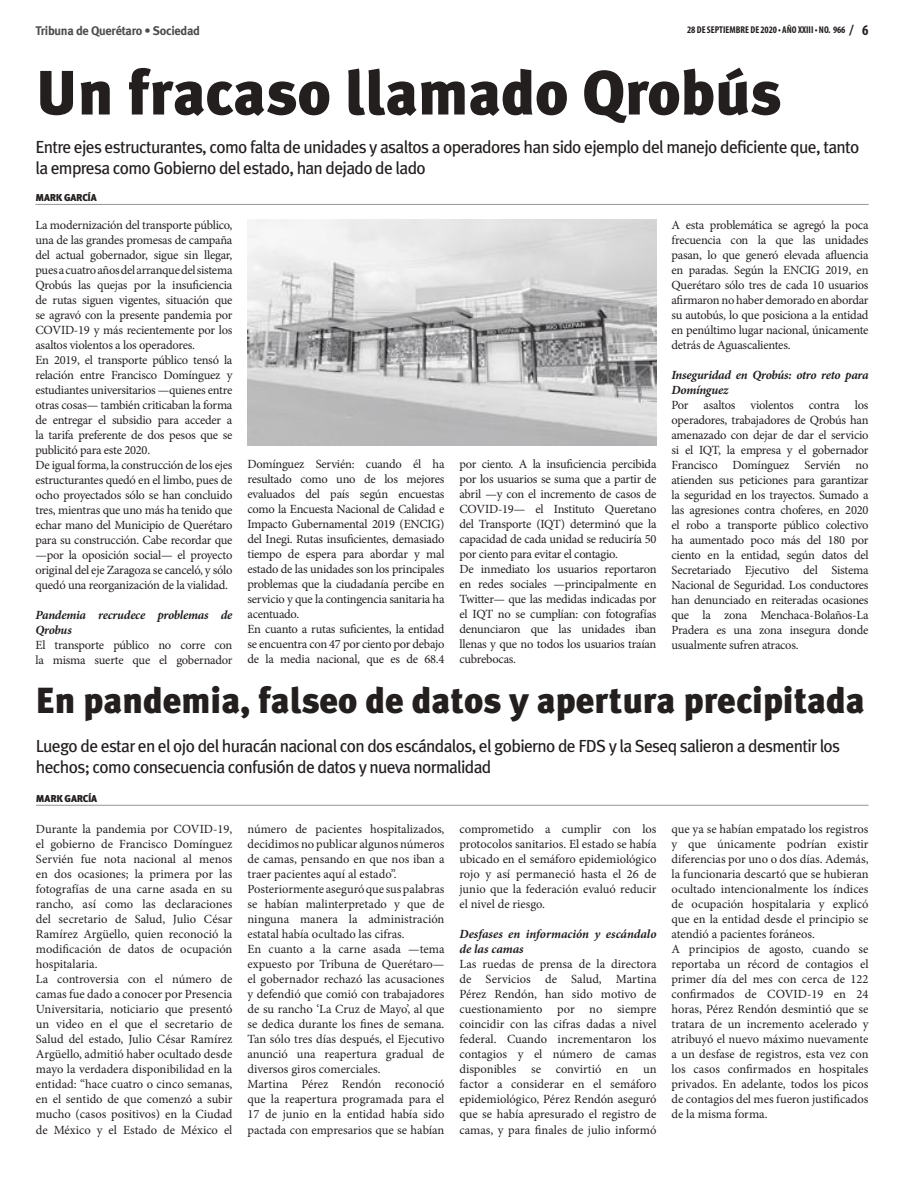
<style>
.page{position:relative;width:904px;height:1177px;background:#fff}
.page>*{position:absolute;margin:0;border:0;box-sizing:border-box;transform-origin:0 0}
.t1{font:900 62.5px "Meta Plus";color:#241f1f}
.t2{font:900 36.25px "Meta Plus";color:#241f1f}
.t3{font:17.5px/21px "Meta Plus";letter-spacing:-.04em;color:#241f1f}
.t4{font:12.5px/15px "Minion Pro";letter-spacing:-.01em;color:#241f1f}
.t5{font:italic 700 12.5px/15px "Minion Pro";letter-spacing:-.015em;color:#241f1f}
.t6{font:italic 700 12.5px/15px "Minion Pro";letter-spacing:.005em;color:#241f1f}
.t7{font:700 12.5px "Meta Plus";letter-spacing:-.025em;color:#4e4b4c}
.t8{font:900 10px "Meta Plus Lining";letter-spacing:-.02em;color:#241f1f}
.t9{font:700 condensed 9.88px "Myriad Pro";color:#241f1f}
.s1{font-size:15px}
.s2{font-size:14.88px}
</style>
<div class="page">
<hr style="left:35px;top:204px;width:833px;height:1px;background:#969698">
<hr style="left:36px;top:804px;width:832px;height:1px;background:#969698">
<img style="left:247px;top:219px;width:409px;height:226px">
<p class="t7" style="left:35px;top:24px;width:166px">Tribuna de Querétaro • Sociedad</p>
<p class="t9" style="left:687px;top:24px;width:183px">28 DE SEPTIEMBRE DE 2020 • AÑO XXIII • NO. 966 <span class="s1">/</span> <span class="s2">6</span></p>
<h1 class="t1" style="left:35px;top:56px;width:747px">Un fracaso llamado Qrobús</h1>
<h3 class="t3" style="left:35px;top:137px;width:825px">Entre ejes estructurantes, como falta de unidades y asaltos a operadores han sido ejemplo del manejo deficiente que, tanto la empresa como Gobierno del estado, han dejado de lado</h3>
<p class="t8" style="left:35px;top:192px;width:63px">MARK GARCÍA</p>
<p class="t4" style="left:671px;top:217px;width:198px;text-align:justify">A esta problemática se agregó la poca frecuencia con la que las unidades pasan, lo que generó elevada afluencia en paradas. Según la ENCIG 2019, en Querétaro sólo tres de cada 10 usuarios afirmaron no haber demorado en abordar su autobús, lo que posiciona a la entidad en penúltimo lugar nacional, únicamente detrás de Aguascalientes.</p>
<p class="t5" style="left:671px;top:367px;width:198px">Inseguridad en Qrobús: otro reto para<br>Domínguez</p>
<p class="t4" style="left:671px;top:397px;width:198px;text-align:justify">Por asaltos violentos contra los operadores, trabajadores de Qrobús han amenazado con dejar de dar el servicio si el IQT, la empresa y el gobernador Francisco Domínguez Servién no atienden sus peticiones para garantizar la seguridad en los trayectos. Sumado a las agresiones contra choferes, en 2020 el robo a transporte público colectivo ha aumentado poco más del 180 por ciento en la entidad, según datos del Secretariado Ejecutivo del Sistema Nacional de Seguridad. Los conductores han denunciado en reiteradas ocasiones que la zona Menchaca-Bolaños-La Pradera es una zona insegura donde usualmente sufren atracos.</p>
<p class="t4" style="left:35px;top:217px;width:198px">La modernización del transporte público, una de las grandes promesas de campaña del actual gobernador, sigue sin llegar, pues a cuatro años del arranque del sistema Qrobús las quejas por la insuficiencia de rutas siguen vigentes, situación que se agravó con la presente pandemia por COVID-19 y más recientemente por los asaltos violentos a los operadores.<br>En 2019, el transporte público tensó la relación entre Francisco Domínguez y estudiantes universitarios —quienes entre otras cosas— también criticaban la forma de entregar el subsidio para acceder a la tarifa preferente de dos pesos que se publicitó para este 2020.<br>De igual forma, la construcción de los ejes estructurantes quedó en el limbo, pues de ocho proyectados sólo se han concluido tres, mientras que uno más ha tenido que echar mano del Municipio de Querétaro para su construcción. Cabe recordar que —por la oposición social— el proyecto original del eje Zaragoza se canceló, y sólo quedó una reorganización de la vialidad.</p>
<p class="t5" style="left:35px;top:607px;width:198px">Pandemia recrudece problemas de<br>Qrobus</p>
<p class="t4" style="left:35px;top:637px;width:198px">El transporte público no corre con la misma suerte que el gobernador</p>
<p class="t4" style="left:459px;top:457px;width:198px">por ciento. A la insuficiencia percibida por los usuarios se suma que a partir de abril —y con el incremento de casos de COVID-19— el Instituto Queretano del Transporte (IQT) determinó que la capacidad de cada unidad se reduciría 50 por ciento para evitar el contagio.<br>De inmediato los usuarios reportaron en redes sociales —principalmente en Twitter— que las medidas indicadas por el IQT no se cumplían: con fotografías denunciaron que las unidades iban llenas y que no todos los usuarios traían cubrebocas.</p>
<p class="t4" style="left:247px;top:457px;width:198px">Domínguez Servién: cuando él ha resultado como uno de los mejores evaluados del país según encuestas como la Encuesta Nacional de Calidad e Impacto Gubernamental 2019 (ENCIG) del Inegi. Rutas insuficientes, demasiado tiempo de espera para abordar y mal estado de las unidades son los principales problemas que la ciudadanía percibe en servicio y que la contingencia sanitaria ha acentuado.<br>En cuanto a rutas suficientes, la entidad se encuentra con 47 por ciento por debajo de la media nacional, que es de 68.4</p>
<h2 class="t2" style="left:35px;top:679px;width:831px">En pandemia, falseo de datos y apertura precipitada</h2>
<h3 class="t3" style="left:36px;top:734px;width:805px">Luego de estar en el ojo del huracán nacional con dos escándalos, el gobierno de FDS y la Seseq salieron a desmentir los hechos; como consecuencia confusión de datos y nueva normalidad</h3>
<p class="t8" style="left:36px;top:792px;width:63px">MARK GARCÍA</p>
<p class="t4" style="left:36px;top:821px;width:198px">Durante la pandemia por COVID-19, el gobierno de Francisco Domínguez Servién fue nota nacional al menos en dos ocasiones; la primera por las fotografías de una carne asada en su rancho, así como las declaraciones del secretario de Salud, Julio César Ramírez Argüello, quien reconoció la modificación de datos de ocupación hospitalaria.<br>La controversia con el número de camas fue dado a conocer por Presencia Universitaria, noticiario que presentó un video en el que el secretario de Salud del estado, Julio César Ramírez Argüello, admitió haber ocultado desde mayo la verdadera disponibilidad en la entidad: “hace cuatro o cinco semanas, en el sentido de que comenzó a subir mucho (casos positivos) en la Ciudad de México y el Estado de México el</p>
<p class="t4" style="left:247px;top:821px;width:198px">número de pacientes hospitalizados, decidimos no publicar algunos números de camas, pensando en que nos iban a traer pacientes aquí al estado”.<br>Posteriormente aseguró que sus palabras se habían malinterpretado y que de ninguna manera la administración estatal había ocultado las cifras.<br>En cuanto a la carne asada —tema expuesto por Tribuna de Querétaro— el gobernador rechazó las acusaciones y defendió que comió con trabajadores de su rancho ‘La Cruz de Mayo’, al que se dedica durante los fines de semana.<br>Tan sólo tres días después, el Ejecutivo anunció una reapertura gradual de diversos giros comerciales.<br>Martina Pérez Rendón reconoció que la reapertura programada para el 17 de junio en la entidad había sido pactada con empresarios que se habían</p>
<p class="t4" style="left:459px;top:821px;width:198px;text-align:justify">comprometido a cumplir con los protocolos sanitarios. El estado se había ubicado en el semáforo epidemiológico rojo y así permaneció hasta el 26 de junio que la federación evaluó reducir el nivel de riesgo.</p>
<p class="t6" style="left:459px;top:926px;width:198px">Desfases en información y escándalo de las camas</p>
<p class="t4" style="left:459px;top:956px;width:198px;text-align:justify">Las ruedas de prensa de la directora de Servicios de Salud, Martina Pérez Rendón, han sido motivo de cuestionamiento por no siempre coincidir con las cifras dadas a nivel federal. Cuando incrementaron los contagios y el número de camas disponibles se convirtió en un factor a considerar en el semáforo epidemiológico, Pérez Rendón aseguró que se había apresurado el registro de camas, y para finales de julio informó</p>
<p class="t4" style="left:671px;top:821px;width:198px">que ya se habían empatado los registros y que únicamente podrían existir diferencias por uno o dos días. Además, la funcionaria descartó que se hubieran ocultado intencionalmente los índices de ocupación hospitalaria y explicó que en la entidad desde el principio se atendió a pacientes foráneos.<br>A principios de agosto, cuando se reportaba un récord de contagios el primer día del mes con cerca de 122 confirmados de COVID-19 en 24 horas, Pérez Rendón desmintió que se tratara de un incremento acelerado y atribuyó el nuevo máximo nuevamente a un desfase de registros, esta vez con los casos confirmados en hospitales privados. En adelante, todos los picos de contagios del mes fueron justificados de la misma forma.</p>
</div>
